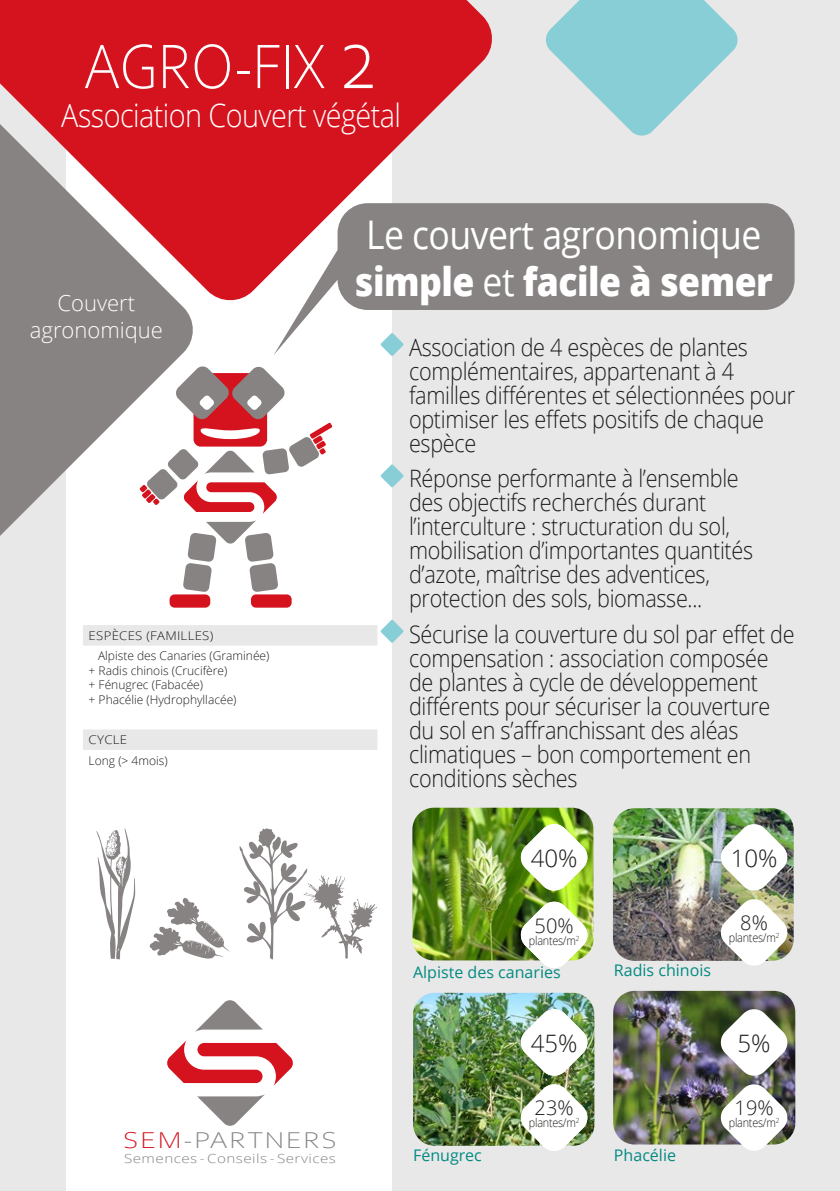
<style>
.page{position:relative;width:840px;height:1191px;background:#fff}
.page>*{position:absolute;margin:0;border:0;box-sizing:border-box;transform-origin:0 0}
.t1{font:300 66px "Corbel";letter-spacing:-.01em;color:#fff;scale:.9 1}
.t2{font:39.4px/47.4px "Open Sans";letter-spacing:-.015em;color:#fff;scale:.9 1}
.t3{font:300 32px "Open Sans";letter-spacing:-.02em;color:#fff;scale:.9 1}
.t4{font:300 24px/24px "Open Sans";letter-spacing:-.015em;color:#1d1d1b;scale:.9 1}
.t5{font:300 24px "Corbel";letter-spacing:.06em;color:#878382;scale:1.21 1}
.t6{font:300 24px "Open Sans";letter-spacing:-.015em;color:#1d1d1b}
.t7{font:300 22px/26.4px "Open Sans";color:#fff;text-align:center}
.t8{font:300 20px "Open Sans";color:#1d1d1b}
.t9{font:16px "Open Sans";color:#008a82}
.t10{font:300 12.4px "Open Sans";letter-spacing:.03em;color:#878382;scale:1.22 1}
.t11{font:300 12px/14.4px "Open Sans";color:#1d1d1b}
.t12{font:300 12px/20.6px "Open Sans";color:#1d1d1b;scale:1.1 1}
.t13{font:300 12px "Open Sans";letter-spacing:-.02em;color:#1d1d1b;scale:.9 1}
.s1{font-size:93px}
.s2{font-weight:800}
.s3{color:#d5131e}
</style>
<div class="page">
<div style="left:0;top:0;width:839px;height:1191px;background:#e9e8e8"></div>
<img style="left:612px;top:808px;width:181px;height:152px">
<div style="left:66px;top:303px;width:326px;height:888px;background:#fff"></div>
<svg style="left:0;top:0;width:492px;height:303px;fill:#d5131e"></svg>
<svg style="left:546px;top:0;width:192px;height:136px"></svg>
<svg style="left:0;top:65px;width:196px;height:529px"></svg>
<div style="left:169px;top:594px;width:41px;height:13px;background:#d5131e;border-radius:5px"></div>
<div style="left:251px;top:594px;width:40px;height:13px;background:#d5131e;border-radius:5px"></div>
<svg style="left:139px;top:366px;width:193px;height:226px"></svg>
<svg style="left:167px;top:1000px;width:126px;height:125px"></svg>
<img style="left:413px;top:992px;width:181px;height:153px">
<img style="left:613px;top:990px;width:181px;height:154px">
<svg style="left:83px;top:625px;width:294px;height:125px"></svg>
<img style="left:412px;top:807px;width:181px;height:153px">
<img style="left:519px;top:900px;width:69px;height:68px">
<div style="left:337px;top:203px;width:457px;height:107px;background:#878382;border-radius:30px"></div>
<svg style="left:380px;top:333px;width:23px;height:23px"></svg>
<svg style="left:380px;top:464px;width:23px;height:23px"></svg>
<svg style="left:380px;top:619px;width:23px;height:24px"></svg>
<img style="left:519px;top:822px;width:69px;height:70px">
<img style="left:719px;top:822px;width:69px;height:144px">
<img style="left:519px;top:1007px;width:69px;height:144px">
<img style="left:719px;top:1007px;width:69px;height:144px">
<svg style="left:150px;top:898px;width:79px;height:60px"></svg>
<svg style="left:239px;top:827px;width:138px;height:132px"></svg>
<svg style="left:96px;top:828px;width:39px;height:131px"></svg>
<h1 class="t1" style="left:84px;top:24px;width:329px">AGRO-FIX <span class="s1">2</span></h1>
<h3 class="t3" style="left:61px;top:93px;width:379px">Association Couvert végétal</h3>
<p class="t7" style="left:30px;top:289px;width:135px">Couvert agronomique</p>
<p class="t12" style="left:98px;top:625px;width:157px;text-indent:-9px">ESPÈCES (FAMILLES)<br>Alpiste des Canaries (Graminée)</p>
<p class="t11" style="left:89px;top:663px;width:149px">+ Radis chinois (Crucifère) + Fénugrec (Fabacée)<br>+ Phacélie (Hydrophyllacée)</p>
<p class="t12" style="left:89px;top:729px;width:73px">CYCLE<br>Long (&gt; 4mois)</p>
<h2 class="t2" style="left:354px;top:210px;width:466px">Le couvert agronomique <span class="s2">simple</span> et <span class="s2">facile à semer</span></h2>
<p class="t4" style="left:409px;top:334px;width:430px">Association de 4 espèces de plantes complémentaires, appartenant à 4 familles différentes et sélectionnées pour optimiser les effets positifs de chaque espèce</p>
<p class="t4" style="left:409px;top:466px;width:383px">Réponse performante à l’ensemble des objectifs recherchés durant l’interculture : structuration du sol, mobilisation d’importantes quantités d’azote, maîtrise des adventices, protection des sols, biomasse...</p>
<p class="t4" style="left:409px;top:621px;width:429px">Sécurise la couverture du sol par effet de compensation : association composée de plantes à cycle de développement différents pour sécuriser la couverture du sol en s’affranchissant des aléas climatiques – bon comportement en conditions sèches</p>
<p class="t5" style="left:123px;top:1124px;width:178px"><span class="s3">SEM</span>-PARTNERS</p>
<p class="t10" style="left:124px;top:1150px;width:175px">Semences - Conseils - Services</p>
<p class="t6" style="left:530px;top:841px;width:48px">40%</p>
<p class="t6" style="left:730px;top:841px;width:48px">10%</p>
<p class="t8" style="left:534px;top:911px;width:40px">50%</p>
<p class="t13" style="left:528px;top:932px;width:58px">plantes/m<sup>2</sup></p>
<p class="t9" style="left:413px;top:961px;width:149px">Alpiste des canaries</p>
<p class="t9" style="left:613px;top:959px;width:99px">Radis chinois</p>
<p class="t8" style="left:739px;top:909px;width:29px">8%</p>
<p class="t13" style="left:728px;top:929px;width:58px">plantes/m<sup>2</sup></p>
<p class="t6" style="left:530px;top:1026px;width:48px">45%</p>
<p class="t6" style="left:737px;top:1026px;width:35px">5%</p>
<p class="t9" style="left:413px;top:1144px;width:70px">Fénugrec</p>
<p class="t8" style="left:534px;top:1094px;width:40px">23%</p>
<p class="t13" style="left:528px;top:1114px;width:58px">plantes/m<sup>2</sup></p>
<p class="t9" style="left:613px;top:1144px;width:64px">Phacélie</p>
<p class="t8" style="left:734px;top:1094px;width:40px">19%</p>
<p class="t13" style="left:728px;top:1114px;width:58px">plantes/m<sup>2</sup></p>
</div>
